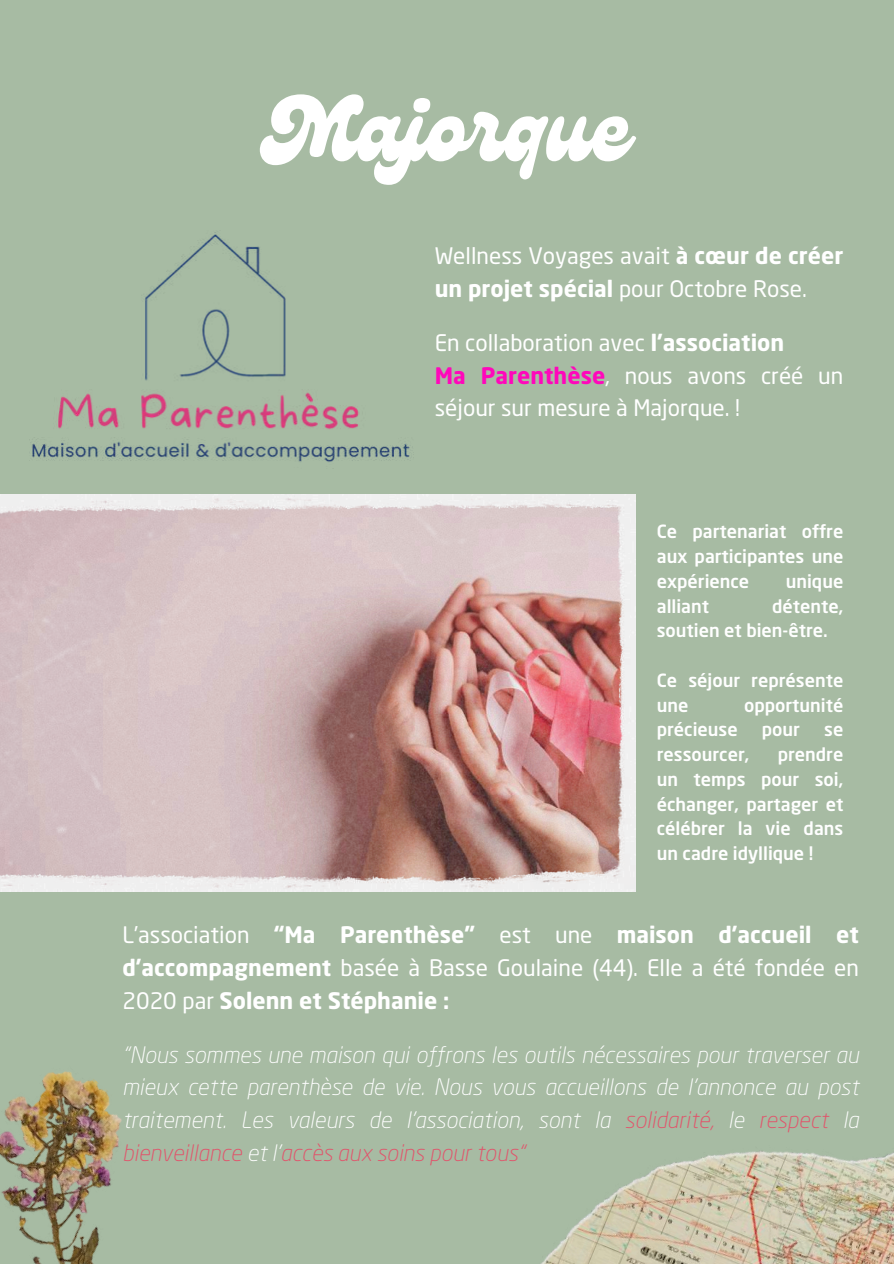
<style>
.page{position:relative;width:894px;height:1264px;background:#fff}
.page>*{position:absolute;margin:0;border:0;box-sizing:border-box;transform-origin:0 0}
.t1{font:90px "Genty";color:#fff}
.t2{font:22.5px/32.7px "Neo Sans Pro";color:#fff}
.t3{font:italic 300 22.5px/32.7px "Neo Sans Pro";color:#fff;text-align:justify}
.t4{font:500 18px/24.8px "Neo Sans Pro";color:#fff;text-align:justify}
.s1{font-weight:700}
.s2{font-weight:700;color:#ff07bb}
.s3{color:#e2526a}
</style>
<div class="page">
<div style="left:0;top:0;width:893px;height:1263px;background:#a7bba3"></div>
<img style="left:0;top:494px;width:635px;height:397px">
<img style="left:542px;top:1151px;width:351px;height:112px">
<img style="left:0;top:1071px;width:122px;height:192px">
<img style="left:32px;top:232px;width:378px;height:230px">
<h1 class="t1" style="left:264px;top:78px;width:367px">Majorque</h1>
<p class="t2" style="left:434px;top:242px;width:410px">Wellness Voyages avait <span class="s1">à cœur de créer un projet spécial</span> pour Octobre Rose.</p>
<p class="t2" style="left:434px;top:329px;width:410px">En collaboration avec <span class="s1">l'association<br></span><span class="s2">Ma Parenthèse</span>, nous avons créé un séjour sur mesure à Majorque. !</p>
<p class="t4" style="left:656px;top:521px;width:188px">Ce partenariat offre aux participantes une expérience</p>
<p class="t4" style="left:785px;top:570px;width:59px">unique</p>
<p class="t4" style="left:656px;top:595px;width:188px;text-indent:115px">détente, soutien et bien-être.</p>
<p class="t4" style="left:656px;top:669px;width:188px">Ce séjour représente une</p>
<p class="t4" style="left:656px;top:595px;width:54px">alliant</p>
<p class="t4" style="left:743px;top:694px;width:101px">opportunité</p>
<p class="t4" style="left:656px;top:719px;width:82px">précieuse</p>
<p class="t4" style="left:761px;top:719px;width:40px">pour</p>
<p class="t4" style="left:824px;top:719px;width:21px">se</p>
<p class="t4" style="left:656px;top:744px;width:94px">ressourcer,</p>
<p class="t4" style="left:656px;top:744px;width:188px;text-indent:121px">prendre un temps pour soi, échanger, partager et célébrer la vie dans un cadre idyllique !</p>
<p class="t2" style="left:122px;top:921px;width:737px;text-align:justify">L’association <span class="s1">“Ma Parenthèse”</span> est une <span class="s1">maison d’accueil et d’accompagnement</span> basée à Basse Goulaine (44). Elle a été fondée en 2020 par <span class="s1">Solenn et Stéphanie :</span></p>
<p class="t3" style="left:122px;top:1040px;width:737px">“Nous sommes une maison qui offrons les outils nécessaires pour traverser au mieux cette parenthèse de vie. Nous vous accueillons de l’annonce au post traitement. Les valeurs de l’association, sont la <span class="s3">solidarité,</span> le <span class="s3">respect</span> la <span class="s3">bienveillance</span> et l’<span class="s3">accès aux soins pour tous“</span></p>
</div>
